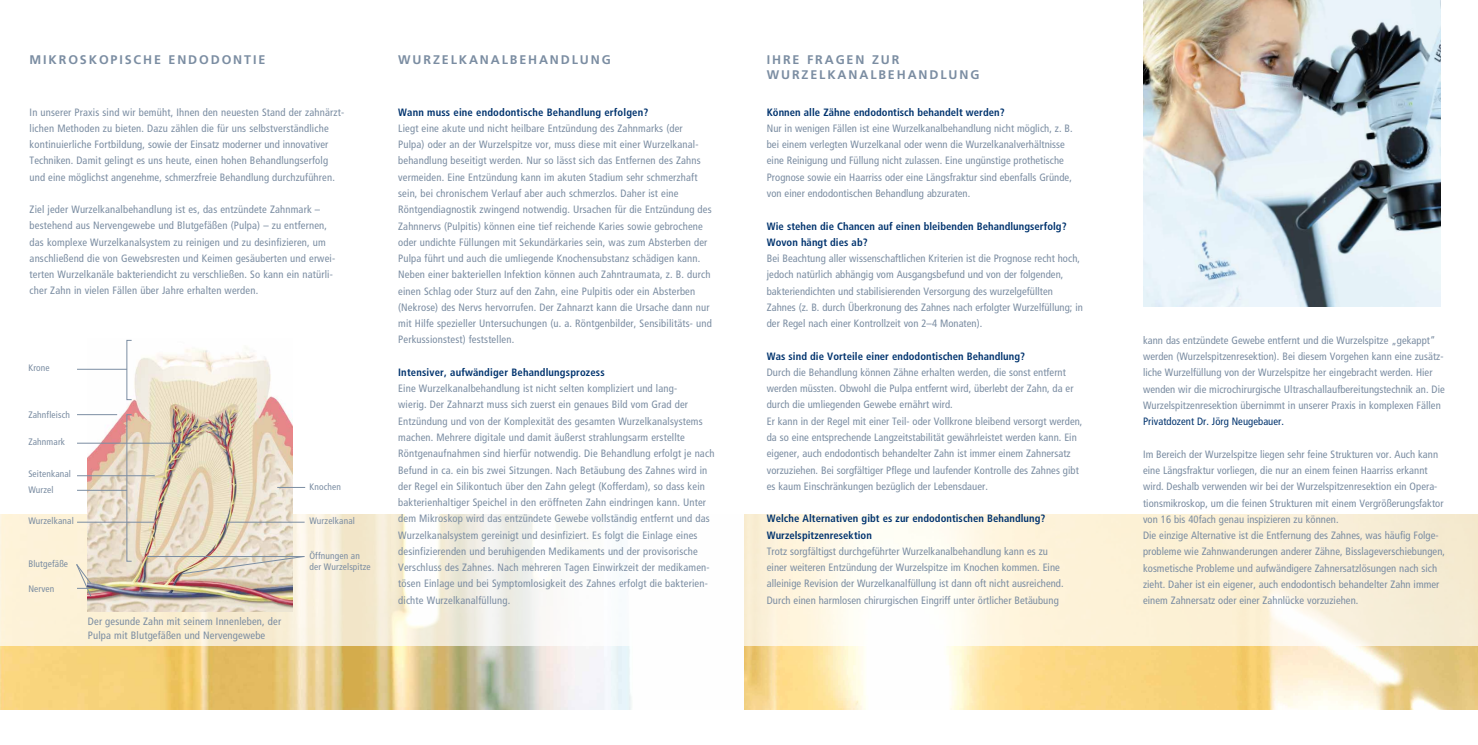
<style>
.page{position:relative;width:1478px;height:745px;background:#fff}
.page>*{position:absolute;margin:0;border:0;box-sizing:border-box;transform-origin:0 0}
.t1{font:700 12.5px/15px "Frutiger";letter-spacing:.15em;color:#7b8da2}
.t2{font:condensed 10.62px/16.2px "Frutiger";letter-spacing:.01em;color:#7b8da2}
.t3{font:700 condensed 10.62px/16.2px "Frutiger";letter-spacing:.005em;color:#00336e}
.t4{font:condensed 10.62px "Frutiger";letter-spacing:.005em;color:#00336e}
.t5{font:condensed 9.38px/15.4px "Frutiger";letter-spacing:.015em;color:#7b8da2}
</style>
<div class="page">
<img style="left:0;top:645px;width:632px;height:64px">
<svg style="left:744px;top:645px;width:734px;height:64px"></svg>
<svg style="left:0;top:450px;width:1478px;height:195px"></svg>
<img style="left:88px;top:339px;width:204px;height:272px">
<hr style="left:77px;top:369px;width:50px;height:1px;background:#7b8da2">
<hr style="left:77px;top:489px;width:50px;height:1px;background:#7b8da2">
<svg style="left:277px;top:487px;width:28px;height:1px"></svg>
<hr style="left:77px;top:414px;width:40px;height:1px;background:#7b8da2">
<hr style="left:77px;top:442px;width:104px;height:1px;background:#7b8da2">
<hr style="left:77px;top:521px;width:78px;height:1px;background:#7b8da2">
<hr style="left:227px;top:521px;width:78px;height:1px;background:#7b8da2">
<hr style="left:147px;top:556px;width:158px;height:1px;background:#7b8da2">
<hr style="left:77px;top:475px;width:78px;height:1px;background:#7b8da2">
<svg style="left:76px;top:563px;width:16px;height:33px"></svg>
<svg style="left:181px;top:555px;width:124px;height:19px;background:#dbd2c1"></svg>
<img style="left:1143px;top:0;width:297px;height:306px">
<p class="t1" style="left:30px;top:52px;width:237px">MIKROSKOPISCHE ENDODONTIE</p>
<p class="t1" style="left:398px;top:52px;width:214px">WURZELKANALBEHANDLUNG</p>
<p class="t2" style="left:30px;top:104px;width:316px">In unserer Praxis sind wir bemüht, Ihnen den neuesten Stand der zahnärzt&shy;lichen Methoden zu bieten. Dazu zählen die für uns selbstverständliche kontinuierliche Fortbildung, sowie der Einsatz moderner und innovativer Techniken. Damit gelingt es uns heute, einen hohen Behandlungserfolg und eine möglichst angenehme, schmerzfreie Behandlung durchzuführen.</p>
<p class="t2" style="left:30px;top:201px;width:307px">Ziel jeder Wurzelkanalbehandlung ist es, das entzündete Zahnmark – bestehend aus Nervengewebe und Blutgefäßen (Pulpa) – zu entfernen, das komplexe Wurzelkanalsystem zu reinigen und zu desinfizieren, um anschließend die von Gewebsresten und Keimen gesäuberten und erwei&shy;terten Wurzelkanäle bakteriendicht zu verschließen. So kann ein natürli&shy;cher Zahn in vielen Fällen über Jahre erhalten werden.</p>
<p class="t5" style="left:28px;top:360px;width:23px">Krone</p>
<p class="t5" style="left:28px;top:406px;width:43px">Zahnfleisch</p>
<p class="t5" style="left:28px;top:434px;width:38px">Zahnmark</p>
<p class="t5" style="left:28px;top:466px;width:44px">Seitenkanal<br>Wurzel</p>
<p class="t5" style="left:309px;top:479px;width:33px">Knochen</p>
<p class="t5" style="left:28px;top:513px;width:47px">Wurzelkanal</p>
<p class="t5" style="left:309px;top:513px;width:47px">Wurzelkanal</p>
<p class="t5" style="left:309px;top:550px;width:63px;line-height:11.2px">Öffnungen an der Wurzelspitze</p>
<p class="t5" style="left:28px;top:580px;width:28px">Nerven</p>
<p class="t5" style="left:28px;top:555px;width:41px">Blutgefäße</p>
<p class="t2" style="left:88px;top:614px;width:195px;line-height:13.8px">Der gesunde Zahn mit seinem Innenleben, der<br>Pulpa mit Blutgefäßen und Nervengewebe</p>
<p class="t3" style="left:398px;top:104px;width:251px">Wann muss eine endodontische Behandlung erfolgen?</p>
<p class="t2" style="left:398px;top:120px;width:315px">Liegt eine akute und nicht heilbare Entzündung des Zahnmarks (der Pulpa) oder an der Wurzelspitze vor, muss diese mit einer Wurzelkanal&shy;behandlung beseitigt werden. Nur so lässt sich das Entfernen des Zahns vermeiden. Eine Entzündung kann im akuten Stadium sehr schmerzhaft sein, bei chronischem Verlauf aber auch schmerzlos. Daher ist eine Röntgendiagnostik zwingend notwendig. Ursachen für die Entzündung des Zahnnervs (Pulpitis) können eine tief reichende Karies sowie gebrochene oder undichte Füllungen mit Sekundärkaries sein, was zum Absterben der Pulpa führt und auch die umliegende Knochensubstanz schädigen kann.<br>Neben einer bakteriellen Infektion können auch Zahntraumata, z. B. durch einen Schlag oder Sturz auf den Zahn, eine Pulpitis oder ein Absterben (Nekrose) des Nervs hervorrufen. Der Zahnarzt kann die Ursache dann nur mit Hilfe spezieller Untersuchungen (u. a. Röntgenbilder, Sensibilitäts- und Perkussionstest) feststellen.</p>
<p class="t3" style="left:398px;top:364px;width:208px">Intensiver, aufwändiger Behandlungsprozess</p>
<p class="t2" style="left:398px;top:380px;width:318px">Eine Wurzelkanalbehandlung ist nicht selten kompliziert und lang-<br>wierig. Der Zahnarzt muss sich zuerst ein genaues Bild vom Grad der Entzündung und von der Komplexität des gesamten Wurzelkanalsystems machen. Mehrere digitale und damit äußerst strahlungsarm erstellte Röntgenaufnahmen sind hierfür notwendig. Die Behandlung erfolgt je nach Befund in ca. ein bis zwei Sitzungen. Nach Betäubung des Zahnes wird in der Regel ein Silikontuch über den Zahn gelegt (Kofferdam), so dass kein bakterienhaltiger Speichel in den eröffneten Zahn eindringen kann. Unter dem Mikroskop wird das entzündete Gewebe vollständig entfernt und das Wurzelkanalsystem gereinigt und desinfiziert. Es folgt die Einlage eines desinfizierenden und beruhigenden Medikaments und der provisorische Verschluss des Zahnes. Nach mehreren Tagen Einwirkzeit der medikamen&shy;tösen Einlage und bei Symptomlosigkeit des Zahnes erfolgt die bakterien&shy;dichte Wurzelkanalfüllung.</p>
<p class="t1" style="left:767px;top:52px;width:214px">IHRE FRAGEN ZUR<br>WURZELKANALBEHANDLUNG</p>
<p class="t3" style="left:767px;top:104px;width:239px">Können alle Zähne endodontisch behandelt werden?</p>
<p class="t2" style="left:767px;top:120px;width:307px">Nur in wenigen Fällen ist eine Wurzelkanalbehandlung nicht möglich, z. B. bei einem verlegten Wurzelkanal oder wenn die Wurzelkanalverhältnisse eine Reinigung und Füllung nicht zulassen. Eine ungünstige prothetische Prognose sowie ein Haarriss oder eine Längsfraktur sind ebenfalls Gründe, von einer endodontischen Behandlung abzuraten.</p>
<p class="t3" style="left:767px;top:217px;width:301px">Wie stehen die Chancen auf einen bleibenden Behandlungserfolg?<br>Wovon hängt dies ab?</p>
<p class="t2" style="left:767px;top:250px;width:318px">Bei Beachtung aller wissenschaftlichen Kriterien ist die Prognose recht hoch, jedoch natürlich abhängig vom Ausgangsbefund und von der folgenden, bakteriendichten und stabilisierenden Versorgung des wurzelgefüllten Zahnes (z. B. durch Überkronung des Zahnes nach erfolgter Wurzelfüllung; in der Regel nach einer Kontrollzeit von 2–4 Monaten).</p>
<p class="t3" style="left:767px;top:347px;width:260px">Was sind die Vorteile einer endodontischen Behandlung?</p>
<p class="t2" style="left:767px;top:364px;width:317px">Durch die Behandlung können Zähne erhalten werden, die sonst entfernt werden müssten. Obwohl die Pulpa entfernt wird, überlebt der Zahn, da er durch die umliegenden Gewebe ernährt wird.<br>Er kann in der Regel mit einer Teil- oder Vollkrone bleibend versorgt werden, da so eine entsprechende Langzeitstabilität gewährleistet werden kann. Ein eigener, auch endodontisch behandelter Zahn ist immer einem Zahnersatz vorzuziehen. Bei sorgfältiger Pflege und laufender Kontrolle des Zahnes gibt es kaum Einschränkungen bezüglich der Lebensdauer.</p>
<p class="t3" style="left:767px;top:510px;width:280px">Welche Alternativen gibt es zur endodontischen Behandlung?<br>Wurzelspitzenresektion</p>
<p class="t2" style="left:767px;top:542px;width:298px">Trotz sorgfältigst durchgeführter Wurzelkanalbehandlung kann es zu einer weiteren Entzündung der Wurzelspitze im Knochen kommen. Eine alleinige Revision der Wurzelkanalfüllung ist dann oft nicht ausreichend.<br>Durch einen harmlosen chirurgischen Eingriff unter örtlicher Betäubung</p>
<p class="t2" style="left:1143px;top:332px;width:303px">kann das entzündete Gewebe entfernt und die Wurzelspitze „gekappt“ werden (Wurzelspitzenresektion). Bei diesem Vorgehen kann eine zusätz&shy;liche Wurzelfüllung von der Wurzelspitze her eingebracht werden. Hier wenden wir die microchirurgische Ultraschallaufbereitungstechnik an. Die Wurzelspitzenresektion übernimmt in unserer Praxis in komplexen Fällen</p>
<p class="t4" style="left:1143px;top:415px;width:142px">Privatdozent Dr. Jörg Neugebauer.</p>
<p class="t2" style="left:1143px;top:445px;width:303px">Im Bereich der Wurzelspitze liegen sehr feine Strukturen vor. Auch kann eine Längsfraktur vorliegen, die nur an einem feinen Haarriss erkannt wird. Deshalb verwenden wir bei der Wurzelspitzenresektion ein Opera&shy;tionsmikroskop, um die feinen Strukturen mit einem Vergrößerungsfaktor von 16 bis 40fach genau inspizieren zu können.<br>Die einzige Alternative ist die Entfernung des Zahnes, was häufig Folge&shy;probleme wie Zahnwanderungen anderer Zähne, Bisslageverschiebungen, kosmetische Probleme und aufwändigere Zahnersatzlösungen nach sich zieht. Daher ist ein eigener, auch endodontisch behandelter Zahn immer einem Zahnersatz oder einer Zahnlücke vorzuziehen.</p>
</div>
